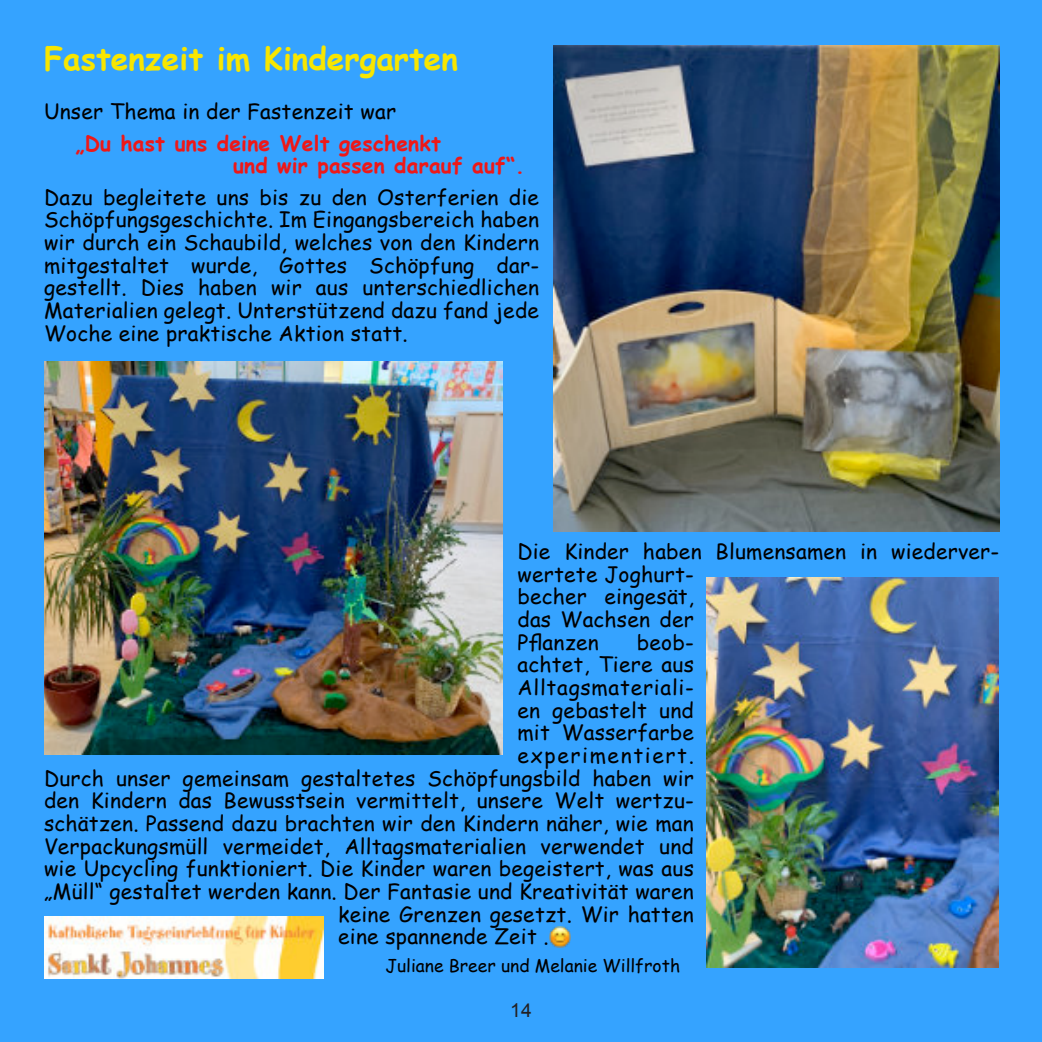
<style>
.page{position:relative;width:1042px;height:1042px;background:#35a3ff}
.page>*{position:absolute;margin:0;border:0;box-sizing:border-box;transform-origin:0 0}
.t1{font:700 31.5px "Comic Sans MS";color:#f8e600}
.t2{font:21px/22.6px "Comic Sans MS";letter-spacing:.01em;color:#000;text-align:justify}
.t3{font:700 21px/22.6px "Comic Sans MS";letter-spacing:.01em;color:#ee1818}
.t4{font:21px "Comic Sans MS";letter-spacing:.035em;color:#000}
.t5{font:21px "Comic Sans MS";letter-spacing:.075em;color:#000}
.t6{font:19.25px "Arial";color:#231f20}
.t7{font:17.5px "Comic Sans MS";color:#000}
</style>
<div class="page">
<img style="left:549px;top:926px;width:21px;height:21px">
<img style="left:44px;top:917px;width:279px;height:62px">
<img style="left:554px;top:45px;width:445px;height:486px">
<img style="left:44px;top:361px;width:458px;height:393px">
<img style="left:706px;top:578px;width:293px;height:389px">
<h1 class="t1" style="left:44px;top:45px;width:415px">Fastenzeit im Kindergarten</h1>
<p class="t2" style="left:44px;top:102px;width:354px">Unser Thema in der Fastenzeit war</p>
<p class="t3" style="left:233px;top:134px;width:293px;text-indent:-157px">„Du hast uns deine Welt geschenkt<br>und wir passen darauf auf“.</p>
<p class="t2" style="left:44px;top:188px;width:496px">Dazu begleitete uns bis zu den Osterferien die Schöpfungsgeschichte. Im Eingangsbereich haben wir durch ein Schaubild, welches von den Kindern mitgestaltet wurde, Gottes Schöpfung dar&shy;gestellt. Dies haben wir aus unterschiedlichen Materialien gelegt. Unterstützend dazu fand jede Woche eine praktische Aktion statt.</p>
<p class="t2" style="left:517px;top:542px;width:483px;text-align:left">Die Kinder haben Blumensamen in wiederver&shy;wertete Joghurt-<br>becher eingesät,<br>das Wachsen der<br>Pflanzen</p>
<p class="t2" style="left:637px;top:633px;width:59px">beob-</p>
<p class="t2" style="left:517px;top:655px;width:178px">achtet, Tiere aus</p>
<p class="t4" style="left:517px;top:678px;width:178px">Alltagsmateriali-</p>
<p class="t2" style="left:517px;top:701px;width:178px">en gebastelt und</p>
<p class="t2" style="left:517px;top:723px;width:178px">mit Wasserfarbe</p>
<p class="t5" style="left:517px;top:746px;width:178px">experimentiert.</p>
<p class="t2" style="left:44px;top:769px;width:651px">Durch unser gemeinsam gestaltetes Schöpfungsbild haben wir</p>
<p class="t2" style="left:44px;top:791px;width:651px">den Kindern das Bewusstsein vermittelt, unsere Welt wertzu-</p>
<p class="t2" style="left:44px;top:814px;width:651px">schätzen. Passend dazu brachten wir den Kindern näher, wie man</p>
<p class="t2" style="left:44px;top:837px;width:651px">Verpackungsmüll vermeidet, Alltagsmaterialien verwendet und</p>
<p class="t2" style="left:44px;top:859px;width:651px">wie Upcycling funktioniert. Die Kinder waren begeistert, was aus</p>
<p class="t2" style="left:44px;top:882px;width:651px">„Müll“ gestaltet werden kann. Der Fantasie und Kreativität waren</p>
<p class="t2" style="left:338px;top:905px;width:357px">keine Grenzen gesetzt. Wir hatten</p>
<p class="t2" style="left:338px;top:927px;width:212px">eine spannende Zeit .</p>
<p class="t7" style="left:385px;top:958px;width:296px">Juliane Breer und Melanie Willfroth</p>
<p class="t6" style="left:510px;top:1003px;width:23px">14</p>
</div>
